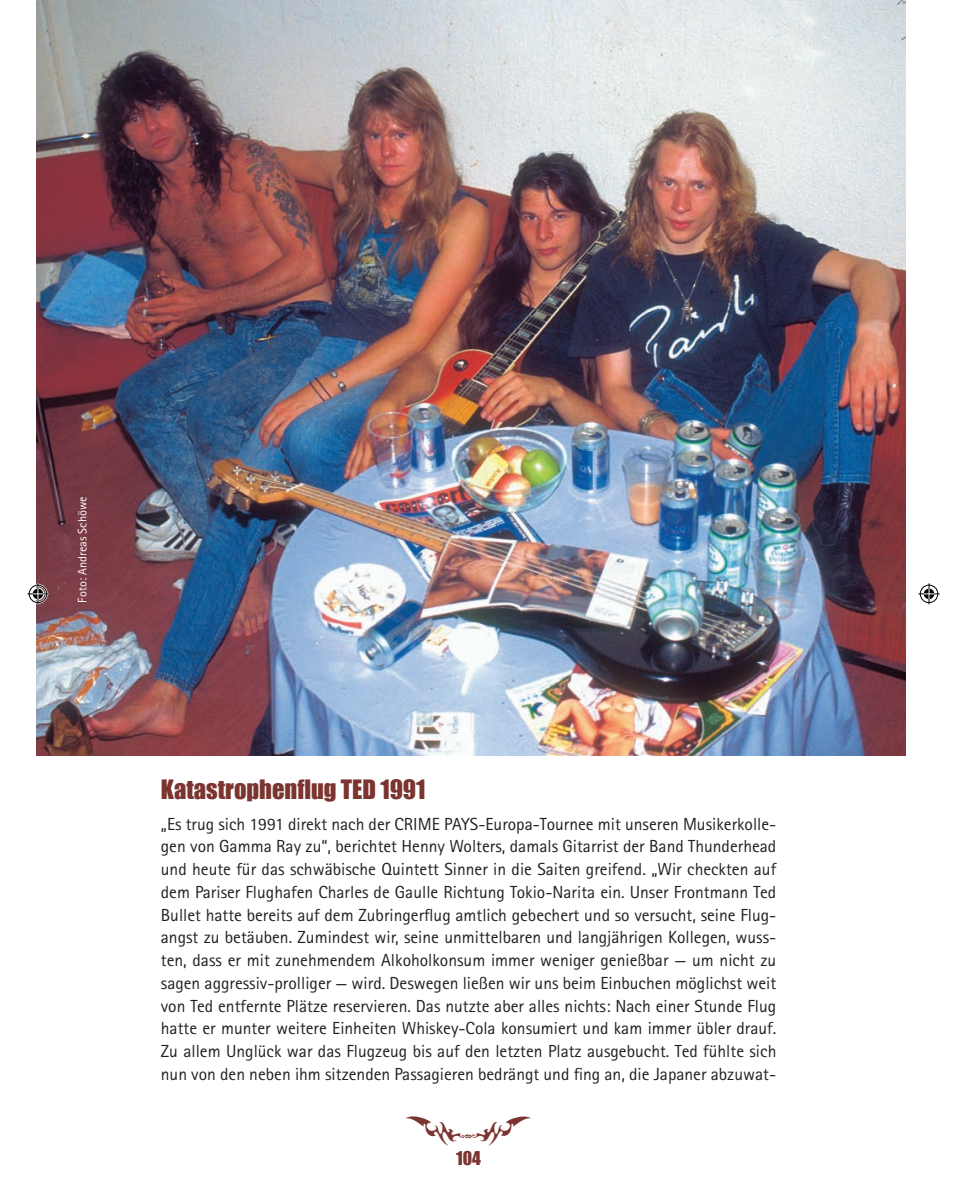
<style>
.page{position:relative;width:967px;height:1185px;background:#fff}
.page>*{position:absolute;margin:0;border:0;box-sizing:border-box;transform-origin:0 0}
.t1{font:42px "Tribalzbymarioz";color:#7b342f}
.t2{font:24.5px "Impact";color:#7b342f}
.t3{font:17.5px/22.8px "Rotis Sans Serif";color:#231f20;text-align:justify}
.t4{font:17.5px "Impact";color:#7b342f}
.t5{font:12.25px "Rotis Sans Serif";color:#fff}
</style>
<div class="page">
<img style="left:37px;top:0;width:868px;height:755px">
<hr style="left:0;top:0;width:32px;height:1px;background:#000">
<hr style="left:935px;top:0;width:31px;height:1px;background:#000">
<hr style="left:0;top:1184px;width:32px;height:1px;background:#000">
<hr style="left:935px;top:1184px;width:31px;height:1px;background:#000">
<svg style="left:25px;top:0;width:26px;height:1px"></svg>
<svg style="left:27px;top:583px;width:21px;height:21px"></svg>
<svg style="left:918px;top:583px;width:21px;height:21px"></svg>
<p class="t5" style="left:75px;top:602px;width:107px;rotate:-90deg">Foto: Andreas Schöwe</p>
<h2 class="t2" style="left:161px;top:774px;width:266px">Katastrophenflug TED 1991</h2>
<p class="t3" style="left:161px;top:812px;width:617px">„Es trug sich 1991 direkt nach der CRIME PAYS-Europa-Tournee mit unseren Musikerkolle&shy;gen von Gamma Ray zu“, berichtet Henny Wolters, damals Gitarrist der Band Thunderhead und heute für das schwäbische Quintett Sinner in die Saiten greifend. „Wir checkten auf dem Pariser Flughafen Charles de Gaulle Richtung Tokio-Narita ein. Unser Frontmann Ted Bullet hatte bereits auf dem Zubringerflug amtlich gebechert und so versucht, seine Flug&shy;angst zu betäuben. Zumindest wir, seine unmittelbaren und langjährigen Kollegen, wuss&shy;ten, dass er mit zunehmendem Alkoholkonsum immer weniger genießbar — um nicht zu sagen aggressiv-prolliger — wird. Deswegen ließen wir uns beim Einbuchen möglichst weit von Ted entfernte Plätze reservieren. Das nutzte aber alles nichts: Nach einer Stunde Flug hatte er munter weitere Einheiten Whiskey-Cola konsumiert und kam immer übler drauf.<br>Zu allem Unglück war das Flugzeug bis auf den letzten Platz ausgebucht. Ted fühlte sich nun von den neben ihm sitzenden Passagieren bedrängt und fing an, die Japaner abzuwat-</p>
<h1 class="t1" style="left:404px;top:1106px;width:131px">a</h1>
<p class="t4" style="left:456px;top:1146px;width:26px">104</p>
</div>
